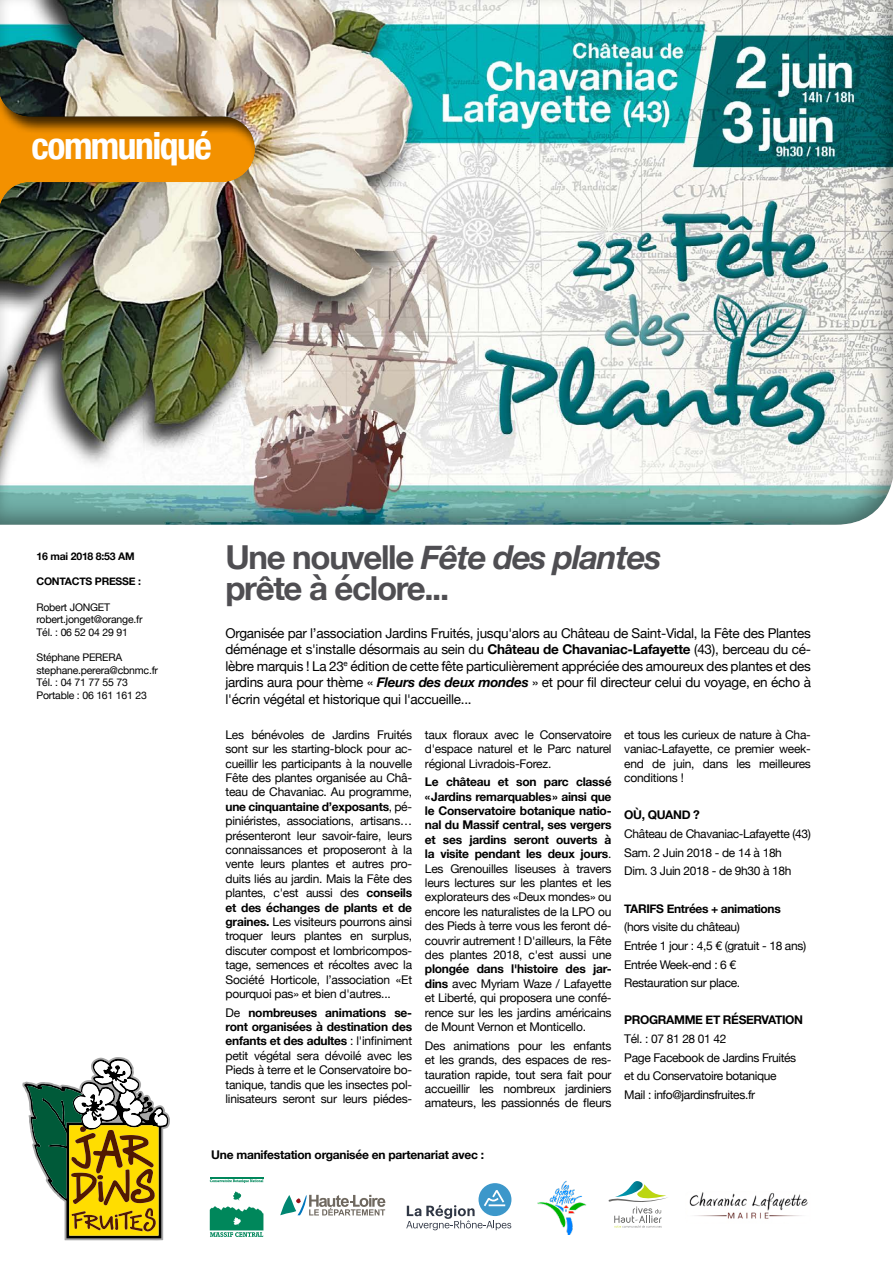
<style>
.page{position:relative;width:893px;height:1276px;background:#fff}
.page>*{position:absolute;margin:0;border:0;box-sizing:border-box;transform-origin:0 0}
.t1{font:700 condensed 37.5px "Helvetica Neue";letter-spacing:-.04em;color:#fff}
.t2{font:700 33px/31.5px "Helvetica Neue";letter-spacing:-.04em;color:#4f4e52}
.t3{font:13.5px/16.5px "Helvetica Neue";letter-spacing:-.02em;color:#000;text-align:justify}
.t4{font:12px/14.4px "Helvetica Neue";letter-spacing:-.02em;color:#000;text-align:justify}
.t5{font:700 12px "Helvetica Neue";letter-spacing:-.03em;color:#000}
.t6{font:10.5px/12.6px "Helvetica Neue";letter-spacing:-.02em;color:#000}
.t7{font:700 10.5px "Helvetica Neue";letter-spacing:-.02em;color:#000}
.s1{font-style:italic}
.s2{font-weight:700}
.s3{font-weight:700;font-style:italic}
</style>
<div class="page">
<div style="left:0;top:0;width:893px;height:525px;background:#000;opacity:.4"></div>
<div style="left:0;top:0;width:256px;height:1087px;background:#000;opacity:.75"></div>
<svg style="left:22px;top:1057px;width:148px;height:183px"></svg>
<svg style="left:280px;top:1194px;width:105px;height:21px"></svg>
<svg style="left:406px;top:1183px;width:105px;height:47px"></svg>
<img style="left:537px;top:1180px;width:49px;height:54px">
<img style="left:689px;top:1192px;width:119px;height:27px">
<svg style="left:608px;top:1181px;width:60px;height:46px"></svg>
<hr style="left:210px;top:1177px;width:53px;height:1px;background:#00875b">
<svg style="left:233px;top:1191px;width:8px;height:9px"></svg>
<svg style="left:210px;top:1206px;width:53px;height:31px;background:#3ca381"></svg>
<svg style="left:210px;top:1179px;width:53px;height:4px"></svg>
<h1 class="t1" style="left:32px;top:114px;width:182px">communiqué</h1>
<p class="t7" style="left:36px;top:548px;width:100px">16 mai 2018 8:53 AM</p>
<p class="t7" style="left:36px;top:573px;width:106px">CONTACTS PRESSE :</p>
<p class="t6" style="left:36px;top:601px;width:108px">Robert JONGET robert.jonget@orange.fr<br>Tél. : 06 52 04 29 91</p>
<p class="t6" style="left:36px;top:651px;width:123px">Stéphane PERERA stephane.perera@cbnmc.fr<br>Tél. : 04 71 77 55 73<br>Portable : 06 161 161 23</p>
<h2 class="t2" style="left:225px;top:542px;width:438px">Une nouvelle <span class="s1">Fête des plantes </span>prête à éclore...</h2>
<p class="t3" style="left:226px;top:625px;width:587px">Organisée par l’association Jardins Fruités, jusqu'alors au Château de Saint-Vidal, la Fête des Plantes déménage et s'installe désormais au sein du <span class="s2">Château de Chavaniac-Lafayette</span> (43), berceau du cé&shy;lèbre marquis ! La 23<sup>e</sup> édition de cette fête particulièrement appréciée des amoureux des plantes et des jardins aura pour thème « <span class="s3">Fleurs des deux mondes</span> » et pour fil directeur celui du voyage, en écho à l'écrin végétal et historique qui l'accueille...</p>
<p class="t4" style="left:226px;top:728px;width:188px">Les bénévoles de Jardins Fruités sont sur les starting-block pour ac&shy;cueillir les participants à la nouvelle Fête des plantes organisée au Châ&shy;teau de Chavaniac. Au programme, <span class="s2">une cinquantaine d’exposants</span>, pé&shy;piniéristes, associations, artisans… présenteront leur savoir-faire, leurs connaissances et proposeront à la vente leurs plantes et autres pro&shy;duits liés au jardin. Mais la Fête des plantes, c'est aussi des <span class="s2">conseils et des échanges de plants et de graines.</span> Les visiteurs pourrons ainsi troquer leurs plantes en surplus, discuter compost et lombricompos&shy;tage, semences et récoltes avec la Société Horticole, l’association «Et pourquoi pas» et bien d'autres...</p>
<p class="t4" style="left:226px;top:1006px;width:188px">De <span class="s2">nombreuses animations se&shy;ront organisées à destination des enfants et des adultes</span> : l'infiniment petit végétal sera dévoilé avec les Pieds à terre et le Conservatoire bo&shy;tanique, tandis que les insectes pol&shy;linisateurs seront sur leurs piédes-</p>
<p class="t4" style="left:425px;top:728px;width:188px">taux floraux avec le Conservatoire d'espace naturel et le Parc naturel régional Livradois-Forez.</p>
<p class="t4" style="left:425px;top:775px;width:188px"><span class="s2">Le château et son parc classé «Jardins remarquables» ainsi que le Conservatoire botanique natio&shy;nal du Massif central, ses vergers et ses jardins seront ouverts à la visite pendant les deux jours</span>.<br>Les Grenouilles liseuses à travers leurs lectures sur les plantes et les explorateurs des «Deux mondes» ou encore les naturalistes de la LPO ou des Pieds à terre vous les feront dé&shy;couvrir autrement ! D'ailleurs, la Fête des plantes 2018, c'est aussi une</p>
<p class="t4" style="left:425px;top:962px;width:188px"><span class="s2">plongée dans l'histoire des jar&shy;dins</span> avec Myriam Waze / Lafayette et Liberté, qui proposera une confé&shy;rence sur les les jardins américains de Mount Vernon et Monticello.</p>
<p class="t4" style="left:425px;top:1039px;width:188px">Des animations pour les enfants et les grands, des espaces de res&shy;tauration rapide, tout sera fait pour accueillir les nombreux jardiniers amateurs, les passionnés de fleurs</p>
<p class="t4" style="left:624px;top:728px;width:188px">et tous les curieux de nature à Cha&shy;vaniac-Lafayette, ce premier week&shy;end de juin, dans les meilleures conditions !</p>
<p class="t5" style="left:624px;top:805px;width:77px">OÙ, QUAND ?</p>
<p class="t4" style="left:624px;top:825px;width:188px;line-height:18.6px;text-align:left">Château de Chavaniac-Lafayette (43)<br>Sam. 2 Juin 2018 - de 14 à 18h<br>Dim. 3 Juin 2018 - de 9h30 à 18h</p>
<p class="t5" style="left:624px;top:899px;width:158px">TARIFS Entrées + animations</p>
<p class="t4" style="left:624px;top:918px;width:183px;line-height:18.6px;text-align:left">(hors visite du château)<br>Entrée 1 jour : 4,5 € (gratuit - 18 ans)<br>Entrée Week-end : 6 €<br>Restauration sur place.</p>
<p class="t5" style="left:624px;top:1010px;width:180px">PROGRAMME ET RÉSERVATION</p>
<p class="t4" style="left:624px;top:1030px;width:173px;line-height:18.6px;text-align:left">Tél. : 07 81 28 01 42<br>Page Facebook de Jardins Fruités et du Conservatoire botanique<br>Mail : info@jardinsfruites.fr</p>
<p class="t5" style="left:211px;top:1145px;width:275px">Une manifestation organisée en partenariat avec :</p>
</div>
